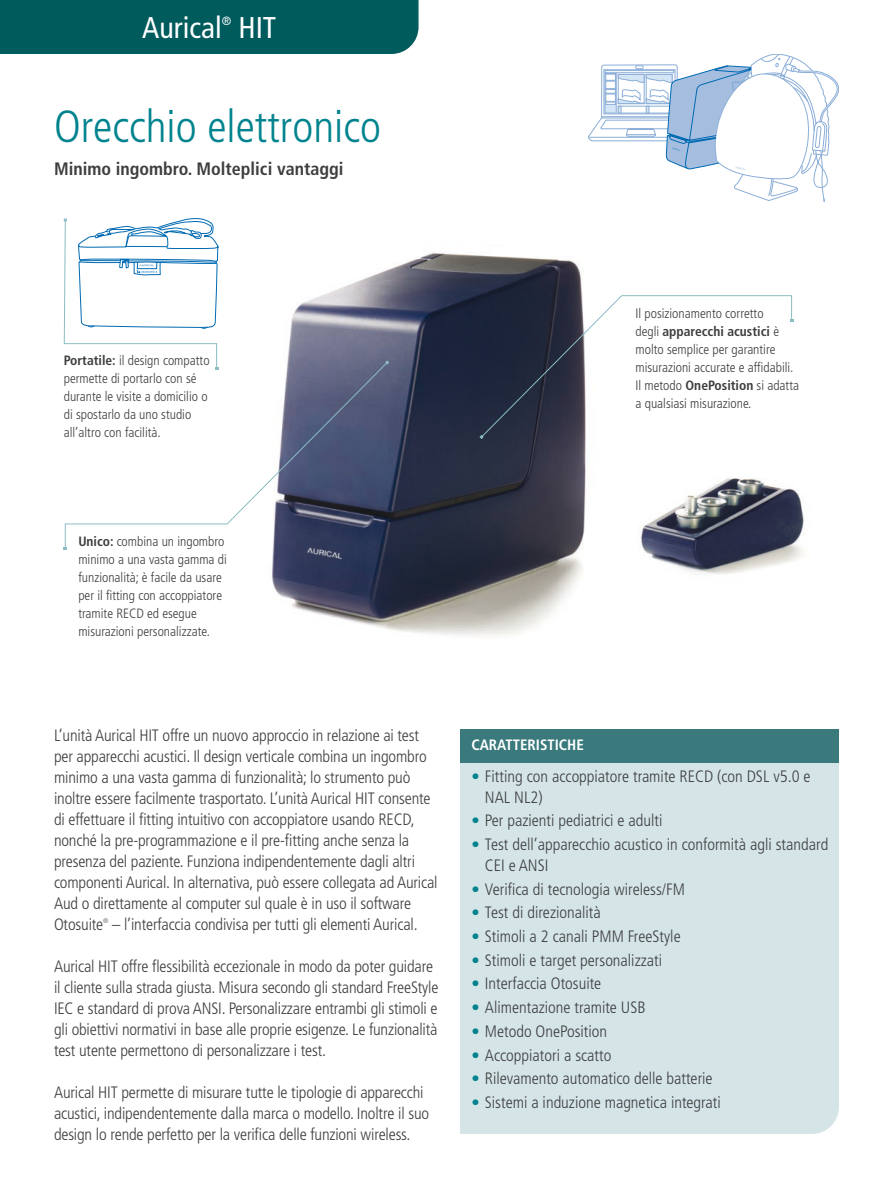
<style>
.page{position:relative;width:893px;height:1188px;background:#fff}
.page>*{position:absolute;margin:0;border:0;box-sizing:border-box;transform-origin:0 0}
.t1{font:300 condensed 45px "Frutiger LT Std";color:#00838e}
.t2{font:condensed 30px "Frutiger LT Std";color:#fff}
.t3{font:700 condensed 18px "Frutiger LT Std";color:#3e3e40}
.t4{font:300 condensed 16.5px/21px "Frutiger LT Std";letter-spacing:-.01em;color:#3e3e40}
.t5{font:700 condensed 15px "Frutiger LT Std";color:#fff}
.t6{font:300 condensed 13.5px/18px "Frutiger LT Std";color:#3e3e40}
.t7{font:condensed 12px "Frutiger LT Std";color:#fff}
.t8{font:300 condensed 6.6px "Frutiger LT Std";color:#3e3e40}
.s1{font-weight:700}
.s2{font-weight:700;color:#00838e}
</style>
<div class="page">
<div style="left:0;top:0;width:418px;height:54px;background:#005b5d"></div>
<div style="left:460px;top:763px;width:379px;height:371px;background:#d5e5e7"></div>
<div style="left:460px;top:729px;width:379px;height:34px;background:#3a797c"></div>
<img style="left:272px;top:253px;width:314px;height:383px">
<svg style="left:65px;top:361px;width:323px;height:189px"></svg>
<svg style="left:385px;top:360px;width:4px;height:5px"></svg>
<svg style="left:480px;top:295px;width:312px;height:143px"></svg>
<svg style="left:479px;top:435px;width:5px;height:4px"></svg>
<svg style="left:64px;top:218px;width:154px;height:152px"></svg>
<svg style="left:588px;top:54px;width:251px;height:148px"></svg>
<img style="left:641px;top:478px;width:163px;height:96px">
<h2 class="t2" style="left:142px;top:10px;width:81px">Aurical</h2>
<p class="t7" style="left:222px;top:14px;width:11px">®</p>
<h2 class="t2" style="left:238px;top:10px;width:39px">HIT</h2>
<h1 class="t1" style="left:54px;top:101px;width:328px">Orecchio elettronico</h1>
<p class="t3" style="left:54px;top:158px;width:291px">Minimo ingombro. Molteplici vantaggi</p>
<p class="t6" style="left:64px;top:352px;width:147px"><span class="s1">Portatile:</span> il design compatto permette di portarlo con sé durante le visite a domicilio o di spostarlo da uno studio all’altro con facilità.</p>
<p class="t6" style="left:635px;top:305px;width:165px">Il posizionamento corretto<br>degli <span class="s1">apparecchi acustici</span> è molto semplice per garantire misurazioni accurate e affidabili.<br>Il metodo <span class="s1">OnePosition</span> si adatta a qualsiasi misurazione.</p>
<p class="t6" style="left:78px;top:533px;width:150px"><span class="s1">Unico:</span> combina un ingombro minimo a una vasta gamma di funzionalità; è facile da usare per il fitting con accoppiatore tramite RECD ed esegue misurazioni personalizzate.</p>
<p class="t4" style="left:54px;top:725px;width:385px">L’unità Aurical HIT offre un nuovo approccio in relazione ai test per apparecchi acustici. Il design verticale combina un ingombro minimo a una vasta gamma di funzionalità; lo strumento può inoltre essere facilmente trasportato. L’unità Aurical HIT consente di effettuare il fitting intuitivo con accoppiatore usando RECD, nonché la pre-programmazione e il pre-fitting anche senza la presenza del paziente. Funziona indipendentemente dagli altri componenti Aurical. In alternativa, può essere collegata ad Aurical Aud o direttamente al computer sul quale è in uso il software Otosuite</p>
<p class="t8" style="left:103px;top:917px;width:7px">®</p>
<p class="t4" style="left:112px;top:914px;width:307px">– l’interfaccia condivisa per tutti gli elementi Aurical.</p>
<p class="t4" style="left:54px;top:956px;width:386px">Aurical HIT offre flessibilità eccezionale in modo da poter guidare il cliente sulla strada giusta. Misura secondo gli standard FreeStyle IEC e standard di prova ANSI. Personalizzare entrambi gli stimoli e gli obiettivi normativi in base alle proprie esigenze. Le funzionalità test utente permettono di personalizzare i test.</p>
<p class="t4" style="left:54px;top:1082px;width:377px">Aurical HIT permette di misurare tutte le tipologie di apparecchi acustici, indipendentemente dalla marca o modello. Inoltre il suo design lo rende perfetto per la verifica delle funzioni wireless.</p>
<p class="t5" style="left:471px;top:736px;width:114px">CARATTERISTICHE</p>
<p class="t4" style="left:485px;top:766px;width:327px;text-indent:-13px"><span class="s2">•</span> Fitting con accoppiatore tramite RECD (con DSL v5.0 e<br>NAL NL2)</p>
<p class="t4" style="left:471px;top:810px;width:193px"><span class="s2">•</span> Per pazienti pediatrici e adulti</p>
<p class="t4" style="left:485px;top:834px;width:345px;text-indent:-13px"><span class="s2">•</span> Test dell’apparecchio acustico in conformità agli standard<br>CEI e ANSI</p>
<p class="t4" style="left:471px;top:879px;width:215px"><span class="s2">•</span> Verifica di tecnologia wireless/FM</p>
<p class="t4" style="left:471px;top:902px;width:131px"><span class="s2">•</span> Test di direzionalità</p>
<p class="t4" style="left:471px;top:926px;width:211px"><span class="s2">•</span> Stimoli a 2 canali PMM FreeStyle</p>
<p class="t4" style="left:471px;top:950px;width:192px"><span class="s2">•</span> Stimoli e target personalizzati</p>
<p class="t4" style="left:471px;top:973px;width:131px"><span class="s2">•</span> Interfaccia Otosuite</p>
<p class="t4" style="left:471px;top:997px;width:176px"><span class="s2">•</span> Alimentazione tramite USB</p>
<p class="t4" style="left:471px;top:1021px;width:137px"><span class="s2">•</span> Metodo OnePosition</p>
<p class="t4" style="left:471px;top:1045px;width:142px"><span class="s2">•</span> Accoppiatori a scatto</p>
<p class="t4" style="left:471px;top:1068px;width:243px"><span class="s2">•</span> Rilevamento automatico delle batterie</p>
<p class="t4" style="left:471px;top:1092px;width:251px"><span class="s2">•</span> Sistemi a induzione magnetica integrati</p>
</div>
